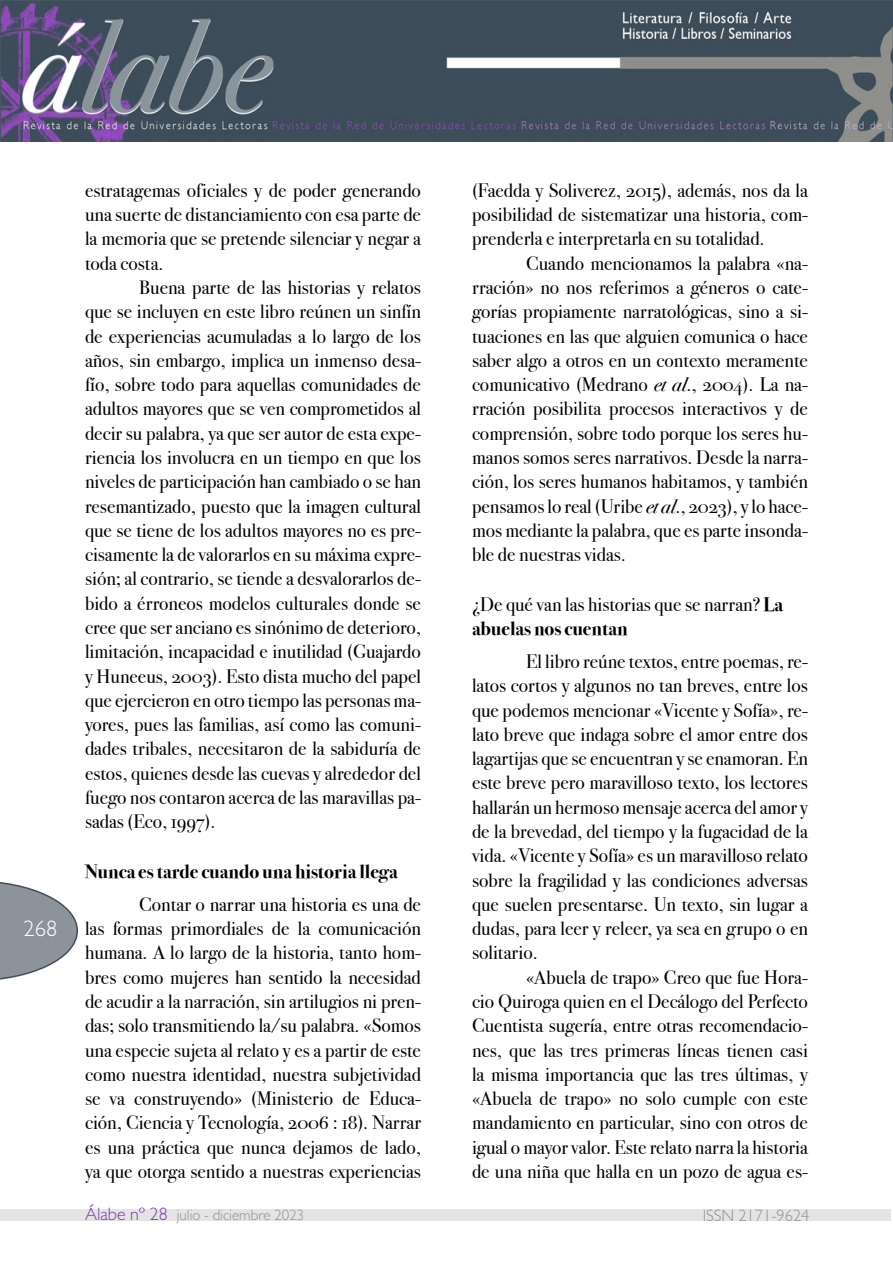
<style>
.page{position:relative;width:893px;height:1263px;background:#fff}
.page>*{position:absolute;margin:0;border:0;box-sizing:border-box;transform-origin:0 0}
.t1{font:300 22.5px "Gill Sans";color:#fff}
.TEXTO{font:19.5px/24.3px "Bodoni Svty Two OSITCTT Book";color:#000;text-align:justify}
.TITULO_ITALIC{font:19.5px/24.3px "Bodoni Svty Two OSITCTT Book";color:#000}
.TITULO_ITALIC-2{font:19.5px "Bodoni Svty Two OSITCTT Bold";color:#000}
.t2{font:300 16.5px "Gill Sans";color:#8d949a}
.t3{font:300 15px "Gill Sans";color:#8d949a}
.s1{font-family:"Bodoni Svty Two OSITCTT Book It"}
.s2{font-family:"Bodoni Svty Two OSITCTT Bold"}
.s3{font-size:18px;color:#7d3ab3}
</style>
<div class="page">
<svg style="left:0;top:882px;width:78px;height:98px"></svg>
<img style="left:0;top:0;width:893px;height:141px">
<div style="left:0;top:1210px;width:891px;height:11px;background:#e4e4e3"></div>
<p class="t1" style="left:24px;top:915px;width:35px">268</p>
<p class="TEXTO" style="left:85px;top:178px;width:337px">estratagemas oficiales y de poder generando una suerte de distanciamiento con esa parte de la memoria que se pretende silenciar y negar a toda costa.</p>
<p class="TEXTO" style="left:85px;top:275px;width:337px;text-indent:54px">Buena parte de las historias y relatos que se incluyen en este libro reúnen un sinfín de experiencias acumuladas a lo largo de los años, sin embargo, implica un inmenso desa&shy;fío, sobre todo para aquellas comunidades de adultos mayores que se ven comprometidos al decir su palabra, ya que ser autor de esta expe&shy;riencia los involucra en un tiempo en que los niveles de participación han cambiado o se han resemantizado, puesto que la imagen cultural que se tiene de los adultos mayores no es pre&shy;cisamente la de valorarlos en su máxima expre&shy;sión; al contrario, se tiende a desvalorarlos de&shy;bido a érroneos modelos culturales donde se cree que ser anciano es sinónimo de deterioro, limitación, incapacidad e inutilidad (Guajardo y Huneeus, 2003). Esto dista mucho del papel que ejercieron en otro tiempo las personas ma&shy;yores, pues las familias, así como las comuni&shy;dades tribales, necesitaron de la sabiduría de estos, quienes desde las cuevas y alrededor del fuego nos contaron acerca de las maravillas pa&shy;sadas (Eco, 1997).</p>
<p class="TITULO_ITALIC-2" style="left:85px;top:860px;width:314px">Nunca es tarde cuando una historia llega</p>
<p class="TEXTO" style="left:85px;top:892px;width:337px;text-indent:54px">Contar o narrar una historia es una de las formas primordiales de la comunicación humana. A lo largo de la historia, tanto hom&shy;bres como mujeres han sentido la necesidad de acudir a la narración, sin artilugios ni pren&shy;das; solo transmitiendo la/su palabra. «Somos una especie sujeta al relato y es a partir de este como nuestra identidad, nuestra subjetividad se va construyendo» (Ministerio de Educa&shy;ción, Ciencia y Tecnología, 2006 : 18). Narrar es una práctica que nunca dejamos de lado, ya que otorga sentido a nuestras experiencias</p>
<p class="TEXTO" style="left:472px;top:178px;width:337px">(Faedda y Soliverez, 2015), además, nos da la posibilidad de sistematizar una historia, com&shy;prenderla e interpretarla en su totalidad.</p>
<p class="TEXTO" style="left:472px;top:251px;width:337px;text-indent:54px">Cuando mencionamos la palabra «na&shy;rración» no nos referimos a géneros o cate&shy;gorías propiamente narratológicas, sino a si&shy;tuaciones en las que alguien comunica o hace saber algo a otros en un contexto meramente comunicativo (Medrano <span class="s1">et al</span>., 2004). La na&shy;rración posibilita procesos interactivos y de comprensión, sobre todo porque los seres hu&shy;manos somos seres narrativos. Desde la narra&shy;ción, los seres humanos habitamos, y también pensamos lo real (Uribe <span class="s1">et al</span>., 2023), y lo hace&shy;mos mediante la palabra, que es parte insonda&shy;ble de nuestras vidas.</p>
<p class="TITULO_ITALIC" style="left:472px;top:592px;width:313px">¿De qué van las historias que se narran? <span class="s2">La abuelas nos cuentan</span></p>
<p class="TEXTO" style="left:472px;top:649px;width:337px;text-indent:54px">El libro reúne textos, entre poemas, re&shy;latos cortos y algunos no tan breves, entre los que podemos mencionar «Vicente y Sofía», re&shy;lato breve que indaga sobre el amor entre dos lagartijas que se encuentran y se enamoran. En este breve pero maravilloso texto, los lectores hallarán un hermoso mensaje acerca del amor y de la brevedad, del tiempo y la fugacidad de la vida. «Vicente y Sofía» es un maravilloso relato sobre la fragilidad y las condiciones adversas que suelen presentarse. Un texto, sin lugar a dudas, para leer y releer, ya sea en grupo o en solitario.</p>
<p class="TEXTO" style="left:472px;top:965px;width:337px;text-indent:54px">«Abuela de trapo» Creo que fue Hora&shy;cio Quiroga quien en el Decálogo del Perfecto Cuentista sugería, entre otras recomendacio&shy;nes, que las tres primeras líneas tienen casi la misma importancia que las tres últimas, y «Abuela de trapo» no solo cumple con este mandamiento en particular, sino con otros de igual o mayor valor. Este relato narra la historia de una niña que halla en un pozo de agua es-</p>
<p class="t3" style="left:85px;top:1206px;width:221px"><span class="s3">Álabe nº 28</span> julio - diciembre 2023</p>
<p class="t2" style="left:703px;top:1205px;width:108px">ISSN 2171-9624</p>
</div>
